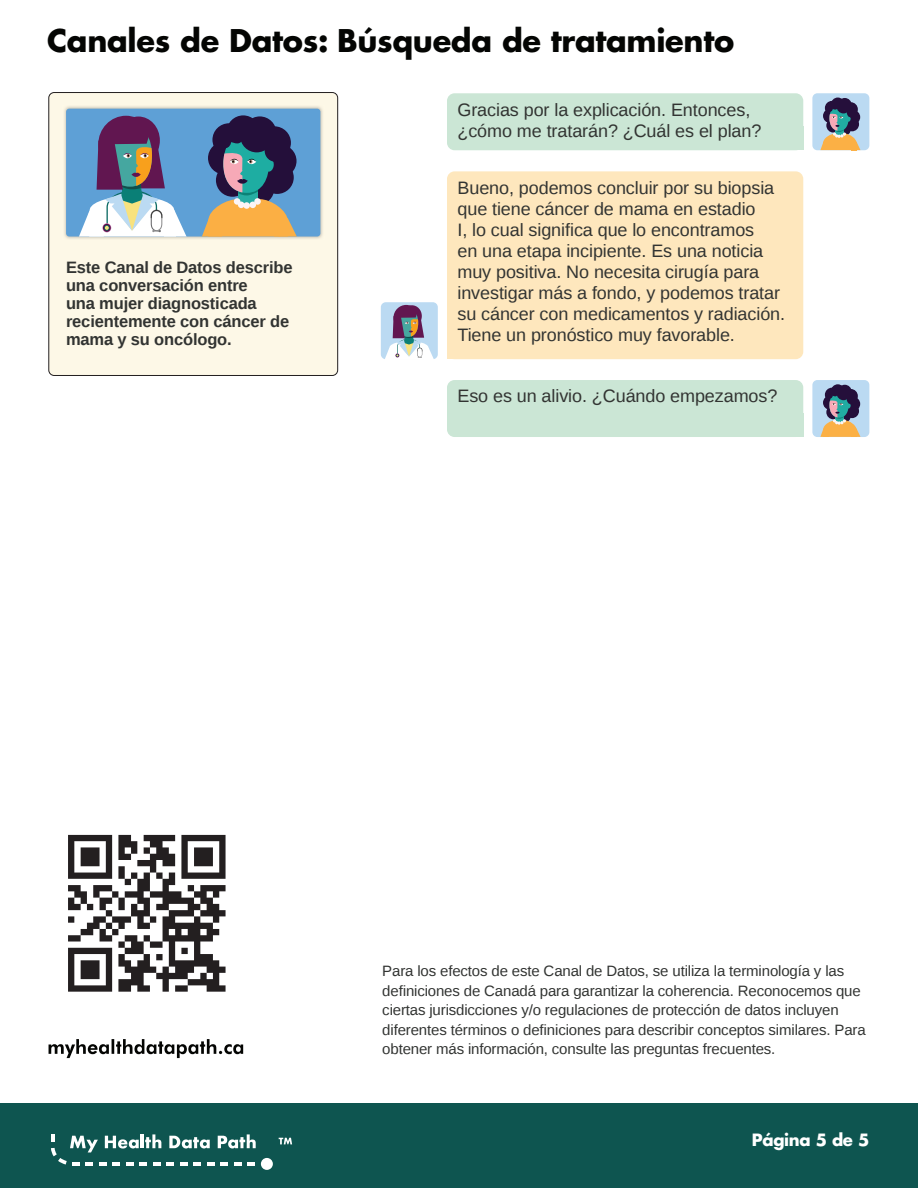
<style>
.page{position:relative;width:918px;height:1188px;background:#fff}
.page>*{position:absolute;margin:0;border:0;box-sizing:border-box;transform-origin:0 0}
.t1{font:700 30.45px "Futura";letter-spacing:-.01em;color:#040503}
.t2{font:18px/21px "Ascender Sans";letter-spacing:-.005em;color:#323432}
.t3{font:700 16.5px/18px "Ascender Sans";letter-spacing:-.01em;color:#323432}
.t4{font:700 16.5px "Futura";letter-spacing:-.02em;color:#fff}
.t5{font:15px/19.5px "Ascender Sans";letter-spacing:-.01em;color:#323432}
</style>
<div class="page">
<div style="left:0;top:1104px;width:918px;height:84px;background:#0e5550"></div>
<svg style="left:49px;top:1039px;width:194px;height:19px"></svg>
<img style="left:68px;top:834px;width:158px;height:158px">
<svg style="left:279px;top:1138px;width:13px;height:6px"></svg>
<svg style="left:51px;top:1134px;width:205px;height:32px"></svg>
<div style="left:261px;top:1158px;width:12px;height:12px;background:#fff;border-radius:50%"></div>
<div style="left:447px;top:93px;width:356px;height:57px;background:#cbe6d5;border-radius:8px"></div>
<div style="left:447px;top:380px;width:356px;height:57px;background:#cbe6d5;border-radius:8px"></div>
<div style="left:447px;top:171px;width:356px;height:188px;background:#fee7bd;border-radius:8px"></div>
<div style="left:773px;top:127px;width:30px;height:23px;background:#cbe6d5"></div>
<div style="left:773px;top:413px;width:30px;height:24px;background:#cbe6d5"></div>
<div style="left:447px;top:335px;width:30px;height:24px;background:#fee7bd"></div>
<div style="left:49px;top:93px;width:289px;height:282px;background:#fdf8e7;border-radius:5px"></div>
<div style="left:49px;top:92px;width:289px;height:284px;border:1px solid #231f20;border-radius:5px"></div>
<div style="left:381px;top:302px;width:57px;height:57px;background:#bbdaf2;border-radius:5px"></div>
<svg style="left:385px;top:306px;width:49px;height:53px"></svg>
<div style="left:812px;top:380px;width:57px;height:57px;background:#bbdaf2;border-radius:5px"></div>
<div style="left:838px;top:385px;width:14px;height:14px;background:#250f3b;border-radius:50%"></div>
<svg style="left:831px;top:384px;width:14px;height:14px"></svg>
<div style="left:837px;top:386px;width:13px;height:14px;background:#250f3b;border-radius:50%"></div>
<svg style="left:820px;top:387px;width:40px;height:50px"></svg>
<div style="left:812px;top:93px;width:57px;height:57px;background:#bbdaf2;border-radius:5px"></div>
<div style="left:831px;top:98px;width:14px;height:14px;background:#250f3b;border-radius:50%"></div>
<div style="left:837px;top:99px;width:13px;height:14px;background:#250f3b;border-radius:50%"></div>
<svg style="left:820px;top:100px;width:40px;height:50px"></svg>
<img style="left:64px;top:106px;width:259px;height:133px">
<svg style="left:66px;top:109px;width:254px;height:128px;background:#738ba4"></svg>
<div style="left:234px;top:198px;width:6px;height:7px;background:#fcf5f6;border-radius:50%"></div>
<div style="left:238px;top:202px;width:7px;height:6px;background:#fcf5f6;border-radius:50%"></div>
<div style="left:243px;top:202px;width:7px;height:7px;background:#fcf5f6;border-radius:50%"></div>
<div style="left:249px;top:202px;width:7px;height:6px;background:#fcf5f6;border-radius:50%"></div>
<div style="left:254px;top:198px;width:7px;height:7px;background:#fcf5f6;border-radius:50%"></div>
<h1 class="t1" style="left:47px;top:21px;width:689px">Canales de Datos: Búsqueda de tratamiento</h1>
<p class="t3" style="left:66px;top:257px;width:228px">Este Canal de Datos describe una conversación entre<br>una mujer diagnosticada recientemente con cáncer de mama y su oncólogo.</p>
<p class="t2" style="left:458px;top:99px;width:305px">Gracias por la explicación. Entonces, ¿cómo me tratarán? ¿Cuál es el plan?</p>
<p class="t2" style="left:458px;top:177px;width:329px">Bueno, podemos concluir por su biopsia que tiene cáncer de mama en estadio<br>I, lo cual significa que lo encontramos<br>en una etapa incipiente. Es una noticia muy positiva. No necesita cirugía para investigar más a fondo, y podemos tratar su cáncer con medicamentos y radiación.<br>Tiene un pronóstico muy favorable.</p>
<p class="t2" style="left:458px;top:386px;width:321px">Eso es un alivio. ¿Cuándo empezamos?</p>
<p class="t5" style="left:382px;top:961px;width:485px">Para los efectos de este Canal de Datos, se utiliza la terminología y las definiciones de Canadá para garantizar la coherencia. Reconocemos que ciertas jurisdicciones y/o regulaciones de protección de datos incluyen diferentes términos o definiciones para describir conceptos similares. Para obtener más información, consulte las preguntas frecuentes.</p>
<p class="t4" style="left:752px;top:1129px;width:119px">Página 5 de 5</p>
</div>
